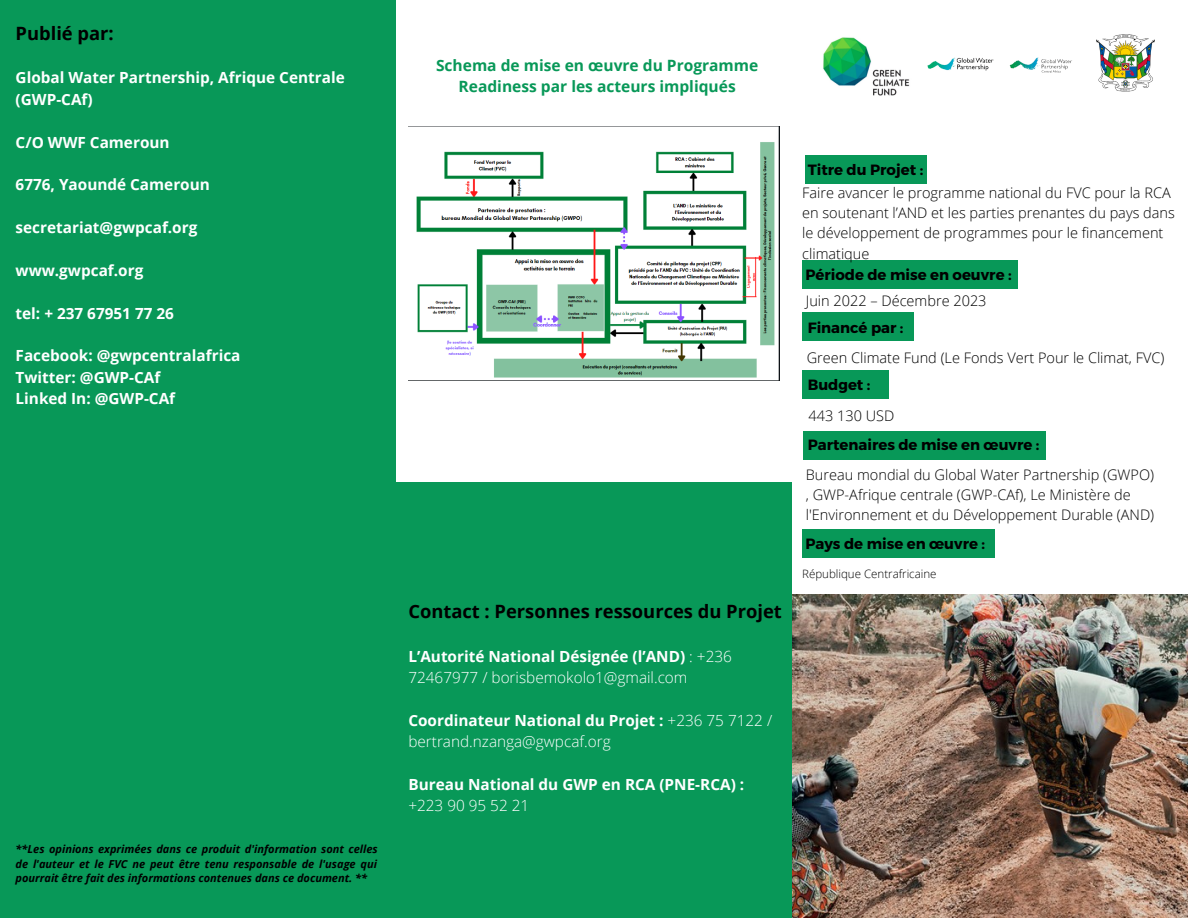
<style>
.page{position:relative;width:1188px;height:918px;background:#fff}
.page>*{position:absolute;margin:0;border:0;box-sizing:border-box;transform-origin:0 0}
.t1{font:700 18.3px "Open Sans";color:#000}
.t2{font:700 15.6px/21.3px "Open Sans";color:#089858;text-align:center}
.t3{font:700 15.3px/21.3px "Open Sans";color:#fff}
.t4{font:300 15.3px/21.3px "Open Sans";color:#fff}
.t5{font:700 14.85px "Montserrat";color:#000}
.t6{font:300 14.55px/20.2px "Open Sans";color:#000}
.t7{font:300 11.55px "Open Sans";color:#000}
.t8{font:italic 700 10.95px/14.7px "Open Sans";color:#000;text-align:justify}
.s1{font-weight:700}
</style>
<div class="page">
<img style="left:823px;top:37px;width:87px;height:59px">
<img style="left:927px;top:57px;width:67px;height:14px">
<img style="left:1009px;top:57px;width:63px;height:16px">
<img style="left:1096px;top:34px;width:59px;height:57px">
<div style="left:805px;top:155px;width:121px;height:28px;background:#089858"></div>
<div style="left:802px;top:260px;width:216px;height:28px;background:#089858"></div>
<div style="left:802px;top:313px;width:112px;height:28px;background:#089858"></div>
<div style="left:802px;top:371px;width:87px;height:28px;background:#089858"></div>
<div style="left:803px;top:431px;width:243px;height:28px;background:#089858"></div>
<div style="left:802px;top:530px;width:193px;height:28px;background:#089858"></div>
<img style="left:792px;top:594px;width:396px;height:324px">
<div style="left:0;top:0;width:396px;height:918px;background:#089858"></div>
<img style="left:408px;top:126px;width:372px;height:255px">
<div style="left:396px;top:482px;width:396px;height:436px;background:#089858"></div>
<p class="t1" style="left:16px;top:20px;width:100px">Publié par:</p>
<p class="t3" style="left:16px;top:67px;width:331px">Global Water Partnership, Afrique Centrale (GWP-CAf)</p>
<p class="t3" style="left:16px;top:131px;width:156px">C/O WWF Cameroun</p>
<p class="t3" style="left:16px;top:174px;width:196px">6776, Yaoundé Cameroun</p>
<p class="t3" style="left:16px;top:217px;width:183px">secretariat@gwpcaf.org</p>
<p class="t3" style="left:16px;top:259px;width:129px">www.gwpcaf.org</p>
<p class="t3" style="left:16px;top:302px;width:160px">tel: + 237 67951 77 26</p>
<p class="t3" style="left:16px;top:345px;width:226px">Facebook: @gwpcentralafrica<br>Twitter: @GWP-CAf<br>Linked In: @GWP-CAf</p>
<p class="t8" style="left:16px;top:841px;width:364px">**Les opinions exprimées dans ce produit d'information sont celles de l'auteur et le FVC ne peut être tenu responsable de l'usage qui pourrait être fait des informations contenues dans ce document. **</p>
<p class="t2" style="left:436px;top:54px;width:324px">Schema de mise en œuvre du Programme<br>Readiness par les acteurs impliqués</p>
<p class="t1" style="left:408px;top:598px;width:375px">Contact : Personnes ressources du Projet</p>
<p class="t4" style="left:408px;top:645px;width:325px"><span class="s1">L’Autorité National Désignée (l’AND)</span> : +236<br>72467977 / borisbemokolo1@gmail.com</p>
<p class="t4" style="left:408px;top:709px;width:365px"><span class="s1">Coordinateur National du Projet :</span> +236 75 7122 / bertrand.nzanga@gwpcaf.org</p>
<p class="t3" style="left:408px;top:773px;width:337px">Bureau National du GWP en RCA (PNE-RCA) :</p>
<p class="t4" style="left:408px;top:795px;width:122px">+223 90 95 52 21</p>
<p class="t5" style="left:808px;top:160px;width:117px">Titre du Projet :</p>
<p class="t6" style="left:802px;top:182px;width:374px">Faire avancer le programme national du FVC pour la RCA en soutenant l’AND et les parties prenantes du pays dans le développement de programmes pour le financement climatique</p>
<p class="t5" style="left:805px;top:265px;width:208px">Période de mise en oeuvre :</p>
<p class="t6" style="left:806px;top:290px;width:182px">Juin 2022 – Décembre 2023</p>
<p class="t5" style="left:808px;top:318px;width:97px">Financé par :</p>
<p class="t6" style="left:807px;top:348px;width:359px">Green Climate Fund (Le Fonds Vert Pour le Climat, FVC)</p>
<p class="t5" style="left:808px;top:376px;width:64px">Budget :</p>
<p class="t6" style="left:809px;top:406px;width:87px">443 130 USD</p>
<p class="t5" style="left:808px;top:436px;width:233px">Partenaires de mise en œuvre :</p>
<p class="t6" style="left:806px;top:464px;width:350px">Bureau mondial du Global Water Partnership (GWPO) , GWP-Afrique centrale (GWP-CAf), Le Ministère de l'Environnement et du Développement Durable (AND)</p>
<p class="t5" style="left:805px;top:534px;width:181px">Pays de mise en œuvre :</p>
<p class="t7" style="left:802px;top:566px;width:136px">République Centrafricaine</p>
</div>
